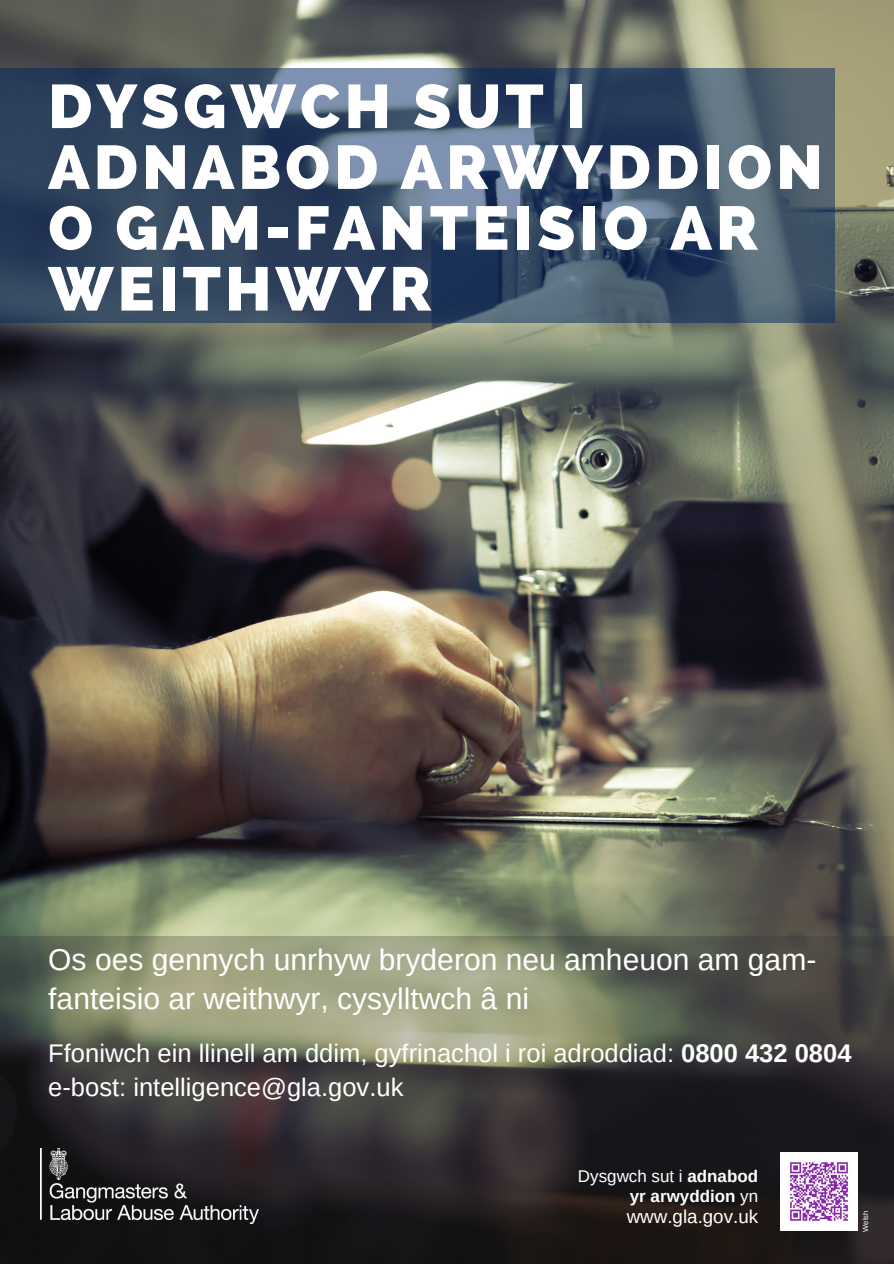
<style>
.page{position:relative;width:894px;height:1264px;background:#fff}
.page>*{position:absolute;margin:0;border:0;box-sizing:border-box;transform-origin:0 0}
.t1{font:800 61.5px/60.8px "Raleway";letter-spacing:.07em;color:#fff}
.t2{font:30px/38.2px "Arimo";color:#fff}
.t3{font:25.5px/35px "Arimo";color:#fff}
.t4{font:18.75px "Arimo";color:#fff}
.t5{font:700 16.95px/20.2px "Arimo";color:#fff;text-align:right}
.t6{font:7.5px "Arimo";color:#fff}
.s1{font-weight:700}
.s2{font-weight:400}
</style>
<div class="page">
<img style="left:0;top:0;width:893px;height:936px">
<svg style="left:0;top:68px;width:834px;height:254px;background:#3b4f69"></svg>
<svg style="left:0;top:936px;width:893px;height:327px;background:#47473f"></svg>
<img style="left:41px;top:1148px;width:217px;height:75px">
<img style="left:779px;top:1152px;width:78px;height:77px">
<h1 class="t1" style="left:48px;top:76px;width:775px">DYSGWCH SUT I<br>ADNABOD ARWYDDION<br>O GAM-FANTEISIO AR<br>WEITHWYR</h1>
<p class="t2" style="left:48px;top:940px;width:769px">Os oes gennych unrhyw bryderon neu amheuon am gam&shy;fanteisio ar weithwyr, cysylltwch â ni</p>
<p class="t3" style="left:48px;top:1035px;width:804px">Ffoniwch ein llinell am ddim, gyfrinachol i roi adroddiad: <span class="s1">0800 432 0804 </span>e-bost: intelligence@gla.gov.uk</p>
<p class="t5" style="left:578px;top:1165px;width:182px"><span class="s2">Dysgwch sut i</span> adnabod yr arwyddion <span class="s2">yn</span></p>
<p class="t4" style="left:626px;top:1206px;width:133px">www.gla.gov.uk</p>
<p class="t6" style="left:861px;top:1231px;width:22px;rotate:-90deg">Welsh</p>
</div>
